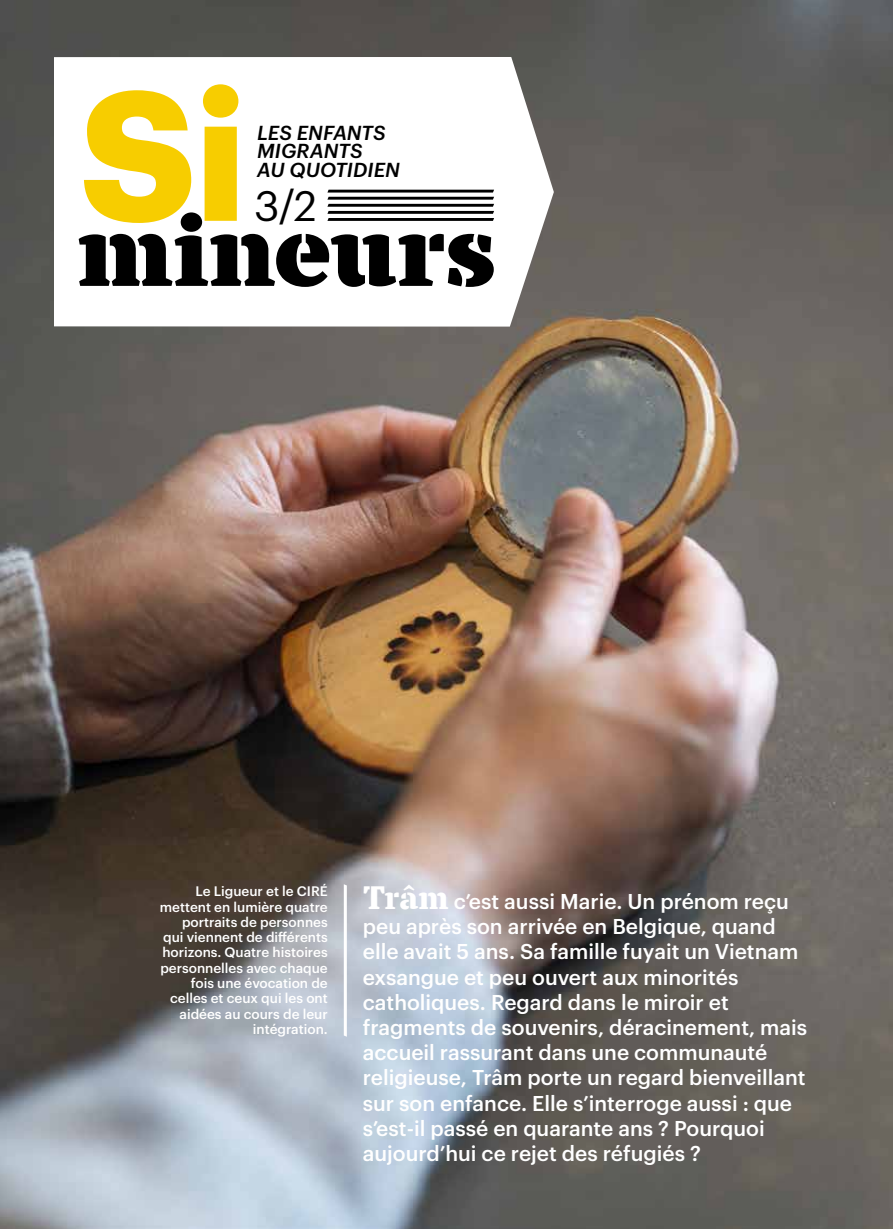
<style>
.page{position:relative;width:893px;height:1229px;background:#fff}
.page>*{position:absolute;margin:0;border:0;box-sizing:border-box;transform-origin:0 0}
.t1{font:700 180px "Graphik";color:#f7cd00}
.t2{font:900 102px "TT Tricks Stencil";letter-spacing:-.005em;color:#000}
.t3{font:41.7px "Graphik";color:#000}
.t4{font:500 21px/25.2px "Graphik";color:#fff}
.t5{font:italic 500 19.8px/18.8px "Graphik";color:#000}
.t6{font:500 13.5px/15.3px "Graphik";color:#fff;text-align:right}
.s1{font-family:"TT Tricks Stencil";font-weight:800;font-size:33px}
</style>
<div class="page">
<img style="left:0;top:0;width:893px;height:1229px">
<svg style="left:54px;top:57px;width:500px;height:270px"></svg>
<svg style="left:327px;top:190px;width:167px;height:31px"></svg>
<svg style="left:344px;top:884px;width:3px;height:153px"></svg>
<h1 class="t1" style="left:80px;top:16px;width:169px">Si</h1>
<p class="t5" style="left:257px;top:121px;width:144px">LES ENFANTS<br>MIGRANTS<br>AU QUOTIDIEN</p>
<h3 class="t3" style="left:254px;top:174px;width:64px">3/2</h3>
<h2 class="t2" style="left:78px;top:187px;width:421px">mineurs</h2>
<p class="t6" style="left:160px;top:882px;width:169px">Le Ligueur et le CIRÉ mettent en lumière quatre portraits de personnes qui viennent de différents horizons. Quatre histoires personnelles avec chaque fois une évocation de celles et ceux qui les ont aidées au cours de leur intégration.</p>
<p class="t4" style="left:363px;top:887px;width:446px"><span class="s1">Trâm</span> c’est aussi Marie. Un prénom reçu peu après son arrivée en Belgique, quand elle avait 5 ans. Sa famille fuyait un Vietnam exsangue et peu ouvert aux minorités catholiques. Regard dans le miroir et fragments de souvenirs, déracinement, mais accueil rassurant dans une communauté religieuse, Trâm porte un regard bienveillant sur son enfance. Elle s’interroge aussi : que s’est-il passé en quarante ans ? Pourquoi aujourd’hui ce rejet des réfugiés ?</p>
</div>
